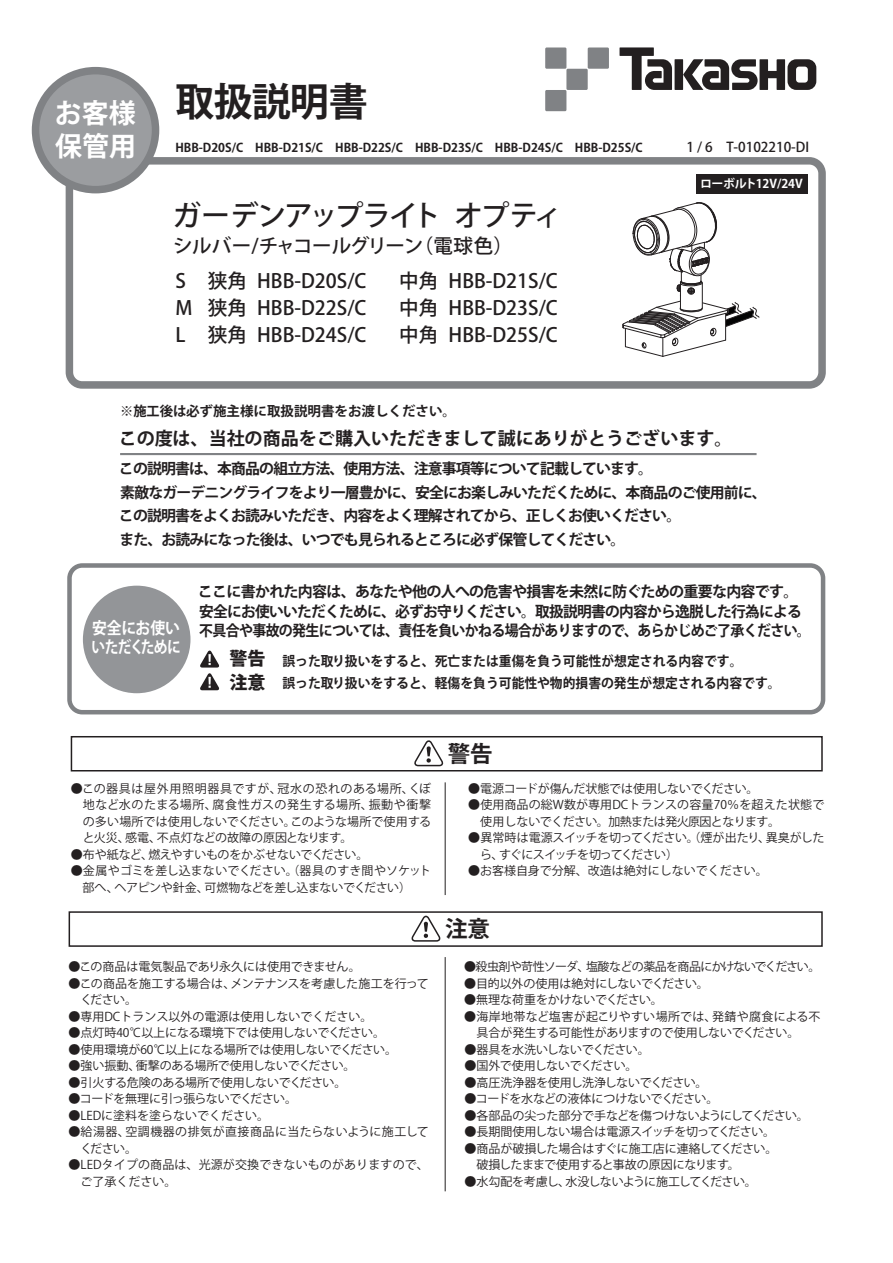
<style>
.page{position:relative;width:893px;height:1263px;background:#fff}
.page>*{position:absolute;margin:0;border:0;box-sizing:border-box;transform-origin:0 0}
.t1{font:700 39px "Koz Go Pro";letter-spacing:-.025em;color:#231f20}
.t2{font:500 28.5px "Koz Go Pro";letter-spacing:-.055em;color:#231f20}
.t3{font:700 27px "Koz Go Pro";color:#fff}
.t4{font:700 22.5px "Koz Go Pro";color:#231f20}
.t5{font:500 19.5px/27px "Koz Go Pro";color:#231f20}
.t6{font:700 18px "Koz Go Pro";color:#231f20}
.t7{font:800 18px/23.1px "Koz Go Pro";color:#231f20}
.t8{font:700 16.5px "Koz Go Pro";letter-spacing:-.04em;color:#fff;scale:.83 1}
.t9{font:700 15px "Koz Go Pro";letter-spacing:-.05em;color:#231f20}
.t10{font:700 15px "Koz Go Pro";letter-spacing:-.05em;color:#231f20;scale:.93 1}
.t11{font:700 14.85px/23.4px "Koz Go Pro";letter-spacing:-.055em;color:#231f20}
.t12{font:700 13.5px/22.6px "Koz Go Pro";color:#231f20;scale:.95 1}
.t13{font:700 13.5px "Koz Go Pro";color:#231f20}
.t14{font:500 13.5px "Koz Go Pro";color:#231f20}
.t15{font:12px/16.5px "Koz Go Pro";letter-spacing:-.01em;color:#231f20}
.t16{font:12px "Koz Go Pro";letter-spacing:-.03em;color:#231f20}
.t17{font:12px/16.5px "Koz Go Pro";letter-spacing:-.04em;color:#231f20}
.t18{font:700 12px "Koz Go Pro";color:#231f20}
.t19{font:12px "Koz Go Pro";letter-spacing:-.05em;color:#231f20}
.t20{font:12px/16.5px "Koz Go Pro";letter-spacing:.01em;color:#231f20}
.t21{font:12px/16.5px "Koz Go Pro";letter-spacing:.04em;color:#231f20}
.t22{font:12px "Koz Go Pro";letter-spacing:-.035em;color:#231f20}
.t23{font:700 12px "Koz Go Pro";letter-spacing:-.03em;color:#fff}
.t24{font:700 12px "Koz Go Pro";color:#fff}
</style>
<div class="page">
<div style="left:71px;top:736px;width:752px;height:35px;border:2px solid #231f20"></div>
<svg style="left:414px;top:738px;width:31px;height:29px"></svg>
<div style="left:69px;top:911px;width:754px;height:36px;border:2px solid #231f20"></div>
<svg style="left:411px;top:915px;width:30px;height:27px"></svg>
<div style="left:83px;top:586px;width:107px;height:107px;background:#939598;border-radius:50%"></div>
<svg style="left:200px;top:673px;width:20px;height:17px"></svg>
<svg style="left:200px;top:650px;width:19px;height:17px"></svg>
<div style="left:67px;top:563px;width:758px;height:151px;border:5px solid #808285;border-radius:13px"></div>
<hr style="left:120px;top:453px;width:637px;height:2px;background:#808285">
<svg style="left:619px;top:47px;width:53px;height:43px"></svg>
<div style="left:675px;top:59px;width:8px;height:31px;background:#231f20"></div>
<svg style="left:683px;top:59px;width:133px;height:31px"></svg>
<div style="left:545px;top:47px;width:21px;height:22px;background:#808285"></div>
<div style="left:566px;top:69px;width:22px;height:21px;background:#808285"></div>
<div style="left:588px;top:47px;width:21px;height:22px;background:#808285"></div>
<div style="left:545px;top:90px;width:21px;height:21px;background:#808285"></div>
<div style="left:66px;top:157px;width:760px;height:232px;border:8px solid #808285;border-radius:13px"></div>
<div style="left:36px;top:71px;width:120px;height:119px;background:#9b9da0;border-radius:50%"></div>
<div style="left:32px;top:67px;width:127px;height:126px;border:8px solid #808285;border-radius:50%"></div>
<hr style="left:445px;top:782px;width:1px;height:113px;background:#231f20">
<hr style="left:445px;top:957px;width:1px;height:234px;background:#231f20">
<div style="left:696px;top:174px;width:112px;height:19px;background:#231f20"></div>
<svg style="left:622px;top:202px;width:138px;height:155px"></svg>
<h1 class="t1" style="left:55px;top:77px;width:315px"><sub>お客様</sub> 取扱説明書</h1>
<h3 class="t3" style="left:55px;top:129px;width:82px">保管用</h3>
<p class="t14" style="left:687px;top:139px;width:124px">1 / 6　T-0102210-DI</p>
<p class="t18" style="left:175px;top:140px;width:469px">HBB-D20S/C　HBB-D21S/C　HBB-D22S/C　HBB-D23S/C　HBB-D24S/C　HBB-D25S/C</p>
<h2 class="t2" style="left:173px;top:198px;width:391px">ガーデンアップライト オプティ</h2>
<h3 class="t5" style="left:257px;top:230px;width:257px;line-height:34.5px;text-indent:-84px">シルバー/チャコールグリーン（電球色）<br>HBB-D20S/C</h3>
<h3 class="t5" style="left:257px;top:295px;width:111px">HBB-D22S/C<br>HBB-D24S/C</h3>
<h3 class="t5" style="left:175px;top:268px;width:18px">S<br>M<br>L</h3>
<h3 class="t5" style="left:208px;top:268px;width:40px;text-align:justify">狭角狭角狭角</h3>
<h3 class="t5" style="left:449px;top:268px;width:111px;text-align:justify">HBB-D21S/C HBB-D23S/C HBB-D25S/C</h3>
<h3 class="t5" style="left:399px;top:268px;width:40px;text-align:justify">中角中角中角</h3>
<p class="t13" style="left:120px;top:402px;width:337px">※施工後は必ず施主様に取扱説明書をお渡しください。</p>
<p class="t23" style="left:700px;top:176px;width:104px">ローボルト12V/24V</p>
<p class="t24" style="left:753px;top:177px;width:23px">12V</p>
<h3 class="t6" style="left:119px;top:426px;width:615px">この度は、当社の商品をご購入いただきまして誠にありがとうございます。</h3>
<p class="t11" style="left:119px;top:458px;width:649px">この説明書は、本商品の組立方法、使用方法、注意事項等について記載しています。<br>素敵なガーデニングライフをより一層豊かに、安全にお楽しみいただくために、本商品のご使用前に、この説明書をよくお読みいただき、内容をよく理解されてから、正しくお使いください。<br>また、お読みになった後は、いつでも見られるところに必ず保管してください。</p>
<p class="t9" style="left:198px;top:582px;width:602px">ここに書かれた内容は、あなたや他の人への危害や損害を未然に防ぐための重要な内容です。</p>
<p class="t9" style="left:199px;top:602px;width:604px">安全にお使いいただくために、必ずお守りください。取扱説明書の内容から逸脱した行為による</p>
<p class="t10" style="left:92px;top:621px;width:774px"><sup>安全にお使い</sup> 不具合や事故の発生については、責任を負いかねる場合がありますので、あらかじめご了承ください。</p>
<h3 class="t8" style="left:92px;top:637px;width:109px">いただくために</h3>
<p class="t12" style="left:282px;top:650px;width:526px">誤った取り扱いをすると、死亡または重傷を負う可能性が想定される内容です。<br>誤った取り扱いをすると、軽傷を負う可能性や物的損害の発生が想定される内容です。</p>
<h3 class="t7" style="left:229px;top:648px;width:37px">警告注意</h3>
<p class="t15" style="left:83px;top:781px;width:350px;text-align:justify;text-indent:-12px">●この器具は屋外用照明器具ですが、冠水の恐れのある場所、くぼ地など水のたまる場所、腐食性ガスの発生する場所、振動や衝撃の多い場所では使用しないでください。このような場所で使用すると火災、感電、不点灯などの故障の原因となります。</p>
<p class="t15" style="left:71px;top:847px;width:299px">●布や紙など、燃えやすいものをかぶせないでください。</p>
<p class="t15" style="left:83px;top:863px;width:350px;text-indent:-12px">●金属やゴミを差し込まないでください。（器具のすき間やソケット部へ、ヘアピンや針金、可燃物などを差し込まないでください）</p>
<p class="t15" style="left:68px;top:959px;width:294px">●この商品は電気製品であり永久には使用できません。</p>
<p class="t15" style="left:80px;top:975px;width:350px;text-indent:-12px">●この商品を施工する場合は、メンテナンスを考慮した施工を行ってください。</p>
<p class="t15" style="left:68px;top:1008px;width:305px">●専用DCトランス以外の電源は使用しないでください。</p>
<p class="t15" style="left:68px;top:1025px;width:318px">●点灯時40℃以上になる環境下では使用しないでください。</p>
<p class="t15" style="left:68px;top:1041px;width:330px">●使用環境が60℃以上になる場所では使用しないでください。</p>
<p class="t15" style="left:68px;top:1058px;width:289px">●強い振動、衝撃のある場所で使用しないでください。</p>
<p class="t16" style="left:68px;top:1075px;width:280px">●引火する危険のある場所で使用しないでください。</p>
<p class="t17" style="left:68px;top:1091px;width:230px">●コードを無理に引っ張らないでください。</p>
<p class="t15" style="left:68px;top:1107px;width:202px">●LEDに塗料を塗らないでください。</p>
<p class="t21" style="left:80px;top:1124px;width:350px;text-indent:-12px">●給湯器、空調機器の排気が直接商品に当たらないように施工してください。</p>
<p class="t20" style="left:80px;top:1157px;width:350px;text-indent:-12px">●LEDタイプの商品は、光源が交換できないものがありますので、ご了承ください。</p>
<h3 class="t4" style="left:448px;top:739px;width:46px">警告</h3>
<p class="t15" style="left:468px;top:781px;width:292px">●電源コードが傷んだ状態では使用しないでください。</p>
<p class="t15" style="left:480px;top:797px;width:346px;text-indent:-12px">●使用商品の総W数が専用DCトランスの容量70％を超えた状態で使用しないでください。加熱または発火原因となります。</p>
<p class="t17" style="left:480px;top:830px;width:346px;text-indent:-12px">●異常時は電源スイッチを切ってください。（煙が出たり、異臭がしたら、すぐにスイッチを切ってください）</p>
<p class="t15" style="left:468px;top:863px;width:301px">●お客様自身で分解、改造は絶対にしないでください。</p>
<h3 class="t4" style="left:445px;top:914px;width:46px">注意</h3>
<p class="t19" style="left:464px;top:959px;width:358px">●殺虫剤や苛性ソーダ、塩酸などの薬品を商品にかけないでください。</p>
<p class="t15" style="left:464px;top:975px;width:246px">●目的以外の使用は絶対にしないでください。</p>
<p class="t15" style="left:464px;top:992px;width:200px">●無理な荷重をかけないでください。</p>
<p class="t15" style="left:476px;top:1008px;width:346px;text-indent:-12px">●海岸地帯など塩害が起こりやすい場所では、発錆や腐食による不具合が発生する可能性がありますので使用しないでください。</p>
<p class="t16" style="left:464px;top:1042px;width:187px">●器具を水洗いしないでください。</p>
<p class="t22" style="left:464px;top:1058px;width:175px">●国外で使用しないでください。</p>
<p class="t15" style="left:464px;top:1074px;width:245px">●高圧洗浄器を使用し洗浄しないでください。</p>
<p class="t16" style="left:464px;top:1091px;width:256px">●コードを水などの液体につけないでください。</p>
<p class="t16" style="left:464px;top:1108px;width:346px">●各部品の尖った部分で手などを傷つけないようにしてください。</p>
<p class="t16" style="left:464px;top:1124px;width:312px">●長期間使用しない場合は電源スイッチを切ってください。</p>
<p class="t15" style="left:464px;top:1140px;width:315px">●商品が破損した場合はすぐに施工店に連絡してください。　破損したままで使用すると事故の原因になります。</p>
<p class="t19" style="left:464px;top:1174px;width:294px">●水勾配を考慮し、水没しないように施工してください。</p>
</div>
